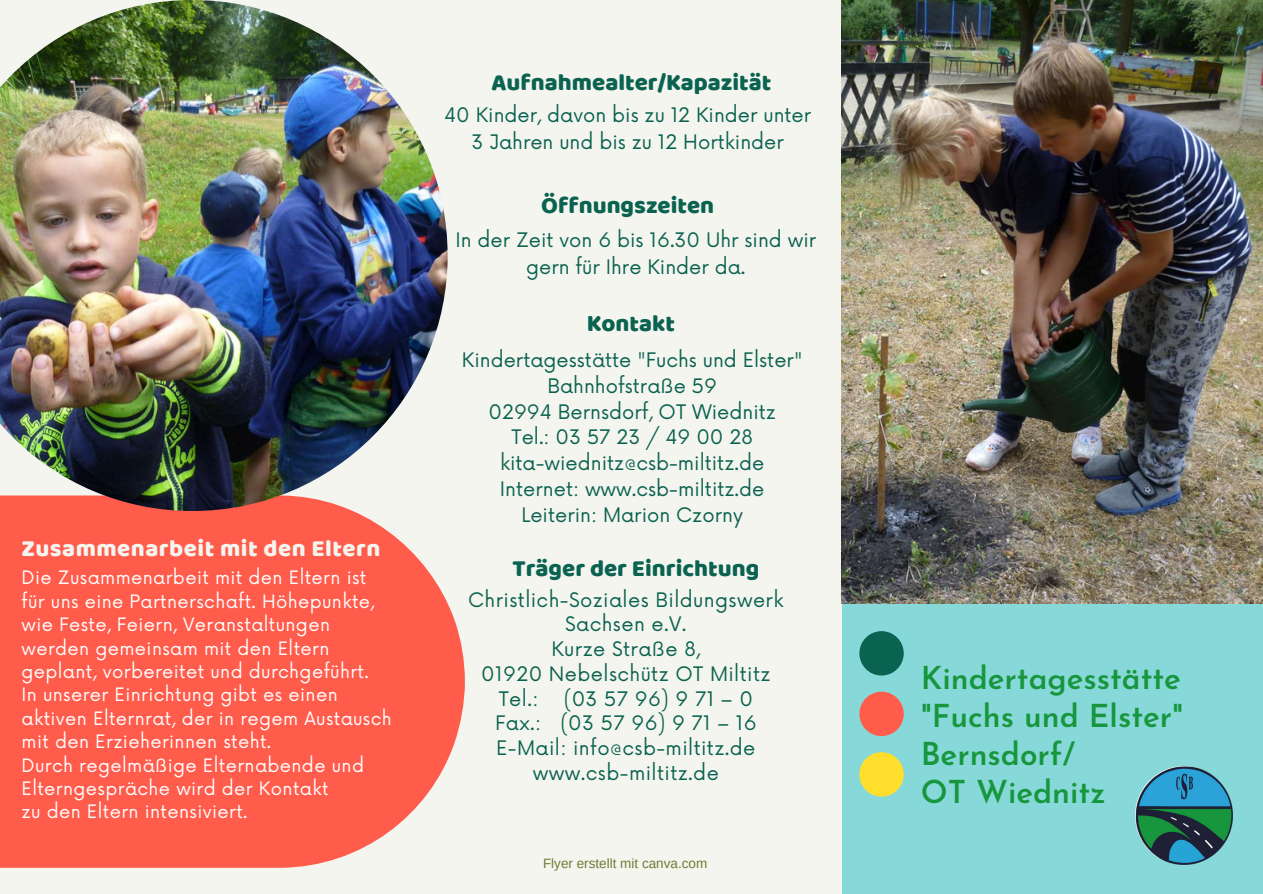
<style>
.page{position:relative;width:1263px;height:894px;background:#fff}
.page>*{position:absolute;margin:0;border:0;box-sizing:border-box;transform-origin:0 0}
.t1{font:600 31.5px "Josefin Sans";color:#17963d}
.t2{font:24px "Baloo";color:#0a6250}
.t3{font:24px "Baloo";letter-spacing:.02em;color:#f5f5ef}
.t4{font:19.5px/27px "Now";color:#0a6250;text-align:center}
.t5{font:19.5px "Now";letter-spacing:.02em;color:#0a6250}
.t6{font:18px/23.4px "Now";letter-spacing:.02em;color:#fff}
.t7{font:13.5px "Arimo";color:#6c7d35}
</style>
<div class="page">
<div style="left:0;top:0;width:1263px;height:893px;background:#f5f5ef"></div>
<div style="left:842px;top:0;width:421px;height:893px;background:#87d8d8"></div>
<svg style="left:0;top:511px;width:465px;height:356px;background:#fe6758"></svg>
<img style="left:0;top:0;width:448px;height:511px">
<img style="left:1135px;top:766px;width:97px;height:97px">
<div style="left:859px;top:631px;width:45px;height:44px;background:#0a6250;border-radius:50%"></div>
<div style="left:859px;top:691px;width:45px;height:44px;background:#ff5c4c;border-radius:50%"></div>
<div style="left:859px;top:752px;width:45px;height:44px;background:#ffdf2b;border-radius:50%"></div>
<img style="left:842px;top:0;width:421px;height:603px">
<p class="t3" style="left:22px;top:533px;width:360px">Zusammenarbeit mit den Eltern</p>
<p class="t6" style="left:22px;top:567px;width:354px">Die Zusammenarbeit mit den Eltern ist für uns eine Partnerschaft. Höhepunkte, wie Feste, Feiern, Veranstaltungen werden gemeinsam mit den Eltern geplant, vorbereitet und durchgeführt.</p>
<p class="t6" style="left:22px;top:683px;width:372px">In unserer Einrichtung gibt es einen aktiven Elternrat, der in regem Austausch mit den Erzieherinnen steht.</p>
<p class="t6" style="left:22px;top:754px;width:344px">Durch regelmäßige Elternabende und<br>Elterngespräche wird der Kontakt</p>
<p class="t6" style="left:22px;top:800px;width:228px">zu den Eltern intensiviert.</p>
<p class="t2" style="left:491px;top:68px;width:281px">Aufnahmealter/Kapazität</p>
<p class="t4" style="left:444px;top:103px;width:369px">40 Kinder, davon bis zu 12 Kinder unter</p>
<p class="t4" style="left:472px;top:130px;width:314px">3 Jahren und bis zu 12 Hortkinder</p>
<p class="t2" style="left:541px;top:190px;width:175px">Öffnungszeiten</p>
<p class="t4" style="left:455px;top:227px;width:362px">In der Zeit von 6 bis 16.30 Uhr sind wir gern für Ihre Kinder da.</p>
<p class="t2" style="left:587px;top:309px;width:90px">Kontakt</p>
<p class="t4" style="left:462px;top:347px;width:342px">Kindertagesstätte "Fuchs und Elster"</p>
<p class="t4" style="left:547px;top:373px;width:171px">Bahnhofstraße 59</p>
<p class="t4" style="left:488px;top:399px;width:289px">02994 Bernsdorf, OT Wiednitz</p>
<p class="t4" style="left:512px;top:424px;width:243px">Tel.: 03 57 23 / 49 00 28</p>
<p class="t4" style="left:500px;top:450px;width:266px">kita-wiednitz@csb-miltitz.de</p>
<p class="t4" style="left:500px;top:476px;width:266px">Internet: www.csb-miltitz.de</p>
<p class="t4" style="left:521px;top:502px;width:223px">Leiterin: Marion Czorny</p>
<p class="t2" style="left:512px;top:553px;width:249px">Träger der Einrichtung</p>
<p class="t5" style="left:468px;top:588px;width:317px">Christlich-Soziales Bildungswerk</p>
<p class="t5" style="left:565px;top:613px;width:123px">Sachsen e.V.</p>
<p class="t5" style="left:551px;top:638px;width:150px">Kurze Straße 8,</p>
<p class="t5" style="left:481px;top:662px;width:291px">01920 Nebelschütz OT Miltitz</p>
<p class="t4" style="left:499px;top:686px;width:41px">Tel.:</p>
<p class="t4" style="left:564px;top:686px;width:190px">(03 57 96) 9 71 – 0</p>
<p class="t5" style="left:495px;top:712px;width:263px">Fax.: (03 57 96) 9 71 – 16</p>
<p class="t5" style="left:496px;top:737px;width:261px">E-Mail: info@csb-miltitz.de</p>
<p class="t5" style="left:533px;top:761px;width:188px">www.csb-miltitz.de</p>
<p class="t7" style="left:543px;top:855px;width:166px">Flyer erstellt mit canva.com</p>
<p class="t1" style="left:921px;top:664px;width:262px">Kindertagesstätte</p>
<p class="t1" style="left:921px;top:703px;width:264px">"Fuchs und Elster"</p>
<p class="t1" style="left:921px;top:741px;width:156px">Bernsdorf/</p>
<p class="t1" style="left:921px;top:779px;width:186px">OT Wiednitz</p>
</div>
